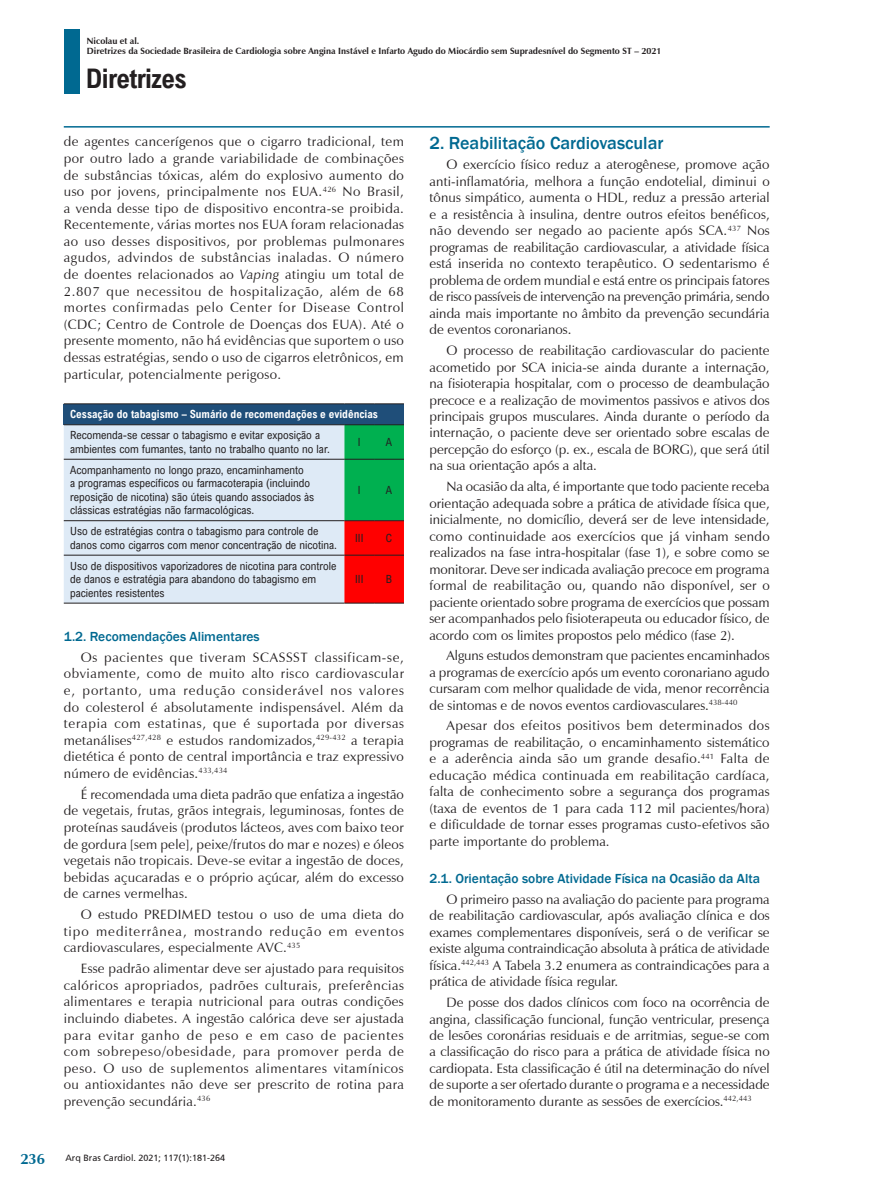
<style>
.page{position:relative;width:893px;height:1191px;background:#fff}
.page>*{position:absolute;margin:0;border:0;box-sizing:border-box;transform-origin:0 0}
.t1{font:700 27px "Arial Nova Cond";letter-spacing:-.02em;color:#231f20}
._02_-_TITULO_-_MATER{font:500 18px "Franklin Gothic";color:#006991}
.t2{font:700 15px "Zapf Humanist 601 BT";color:#006991}
._01-TEXTO_BASICO{font:13.5px/16.5px "Zapf Humanist 601 BT";color:#231f20;text-align:justify}
._03_-_SUBTITULO_PRIN{font:500 13.5px "Franklin Gothic";color:#006991}
._02_TEXTO_TABELA_BAS{font:11.25px/13.5px "Arial Nova Cond";color:#231f20}
._04_DESTAQUE_TABELA{font:700 11.25px "Arial Nova Cond";color:#fff}
.t3{font:700 9px/10.8px "Zapf Humanist 601 BT";color:#231f20}
.t4{font:9px "Frutiger";color:#231f20}
.s1{font-style:italic}
</style>
<div class="page">
<hr style="left:64px;top:126px;width:706px;height:2px;background:#006991">
<div style="left:64px;top:29px;width:16px;height:65px;background:#006991"></div>
<div style="left:64px;top:404px;width:340px;height:21px;background:#1f4e79"></div>
<div style="left:64px;top:425px;width:280px;height:178px;background:#deeaf6"></div>
<svg style="left:344px;top:425px;width:60px;height:178px"></svg>
<hr style="left:64px;top:459px;width:280px;height:1px;background:#231f20">
<hr style="left:344px;top:459px;width:30px;height:1px;background:#231f20">
<hr style="left:374px;top:459px;width:30px;height:1px;background:#231f20">
<hr style="left:64px;top:520px;width:280px;height:1px;background:#231f20">
<hr style="left:344px;top:520px;width:30px;height:1px;background:#231f20">
<hr style="left:374px;top:520px;width:30px;height:1px;background:#231f20">
<hr style="left:64px;top:555px;width:280px;height:1px;background:#231f20">
<hr style="left:344px;top:555px;width:30px;height:1px;background:#231f20">
<hr style="left:374px;top:555px;width:30px;height:1px;background:#231f20">
<hr style="left:64px;top:403px;width:280px;height:1px;background:#231f20">
<hr style="left:344px;top:403px;width:30px;height:1px;background:#231f20">
<hr style="left:374px;top:403px;width:30px;height:1px;background:#231f20">
<hr style="left:64px;top:424px;width:280px;height:1px;background:#231f20">
<hr style="left:344px;top:424px;width:30px;height:1px;background:#231f20">
<hr style="left:374px;top:424px;width:30px;height:1px;background:#231f20">
<hr style="left:64px;top:603px;width:280px;height:1px;background:#231f20">
<hr style="left:344px;top:603px;width:30px;height:1px;background:#231f20">
<hr style="left:374px;top:603px;width:30px;height:1px;background:#231f20">
<p class="t3" style="left:87px;top:35px;width:576px">Nicolau et al.<br>Diretrizes da Sociedade Brasileira de Cardiologia sobre Angina Instável e Infarto Agudo do Miocárdio sem Supradesnível do Segmento ST – 2021</p>
<h1 class="t1" style="left:86px;top:61px;width:102px">Diretrizes</h1>
<p class="_01-TEXTO_BASICO" style="left:64px;top:133px;width:342px">de agentes cancerígenos que o cigarro tradicional, tem por outro lado a grande variabilidade de combinações de substâncias tóxicas, além do explosivo aumento do uso por jovens, principalmente nos EUA.<sup>426</sup> No Brasil, a venda desse tipo de dispositivo encontra-se proibida.<br>Recentemente, várias mortes nos EUA foram relacionadas ao uso desses dispositivos, por problemas pulmonares agudos, advindos de substâncias inaladas. O número de doentes relacionados ao <span class="s1">Vaping</span> atingiu um total de 2.807 que necessitou de hospitalização, além de 68 mortes confirmadas pelo Center for Disease Control (CDC; Centro de Controle de Doenças dos EUA). Até o presente momento, não há evidências que suportem o uso dessas estratégias, sendo o uso de cigarros eletrônicos, em particular, potencialmente perigoso.</p>
<p class="_04_DESTAQUE_TABELA" style="left:70px;top:407px;width:309px">Cessação do tabagismo – Sumário de recomendações e evidências</p>
<p class="_02_TEXTO_TABELA_BAS" style="left:70px;top:428px;width:261px">Recomenda-se cessar o tabagismo e evitar exposição a ambientes com fumantes, tanto no trabalho quanto no lar.</p>
<p class="_02_TEXTO_TABELA_BAS" style="left:358px;top:435px;width:4px">I</p>
<p class="_02_TEXTO_TABELA_BAS" style="left:386px;top:435px;width:8px">A</p>
<p class="_02_TEXTO_TABELA_BAS" style="left:70px;top:463px;width:246px">Acompanhamento no longo prazo, encaminhamento<br>a programas específicos ou farmacoterapia (incluindo reposição de nicotina) são úteis quando associados às clássicas estratégias não farmacológicas.</p>
<p class="_02_TEXTO_TABELA_BAS" style="left:358px;top:483px;width:4px">I</p>
<p class="_02_TEXTO_TABELA_BAS" style="left:386px;top:483px;width:8px">A</p>
<p class="_02_TEXTO_TABELA_BAS" style="left:70px;top:524px;width:268px">Uso de estratégias contra o tabagismo para controle de danos como cigarros com menor concentração de nicotina.</p>
<p class="_02_TEXTO_TABELA_BAS" style="left:355px;top:531px;width:10px">III</p>
<p class="_02_TEXTO_TABELA_BAS" style="left:386px;top:531px;width:8px">C</p>
<p class="_02_TEXTO_TABELA_BAS" style="left:70px;top:559px;width:268px">Uso de dispositivos vaporizadores de nicotina para controle de danos e estratégia para abandono do tabagismo em pacientes resistentes</p>
<p class="_02_TEXTO_TABELA_BAS" style="left:355px;top:572px;width:10px">III</p>
<p class="_02_TEXTO_TABELA_BAS" style="left:386px;top:572px;width:8px">B</p>
<p class="_03_-_SUBTITULO_PRIN" style="left:64px;top:628px;width:197px">1.2. Recomendações Alimentares</p>
<p class="_01-TEXTO_BASICO" style="left:64px;top:649px;width:342px;text-indent:17px">Os pacientes que tiveram SCASSST classificam-se, obviamente, como de muito alto risco cardiovascular e, portanto, uma redução considerável nos valores do colesterol é absolutamente indispensável. Além da terapia com estatinas, que é suportada por diversas metanálises<sup>427,428</sup> e estudos randomizados,<sup>429-432</sup> a terapia dietética é ponto de central importância e traz expressivo número de evidências.<sup>433,434</sup></p>
<p class="_01-TEXTO_BASICO" style="left:64px;top:786px;width:342px;text-indent:17px">É recomendada uma dieta padrão que enfatiza a ingestão de vegetais, frutas, grãos integrais, leguminosas, fontes de proteínas saudáveis (produtos lácteos, aves com baixo teor de gordura [sem pele], peixe/frutos do mar e nozes) e óleos vegetais não tropicais. Deve-se evitar a ingestão de doces, bebidas açucaradas e o próprio açúcar, além do excesso de carnes vermelhas.</p>
<p class="_01-TEXTO_BASICO" style="left:64px;top:906px;width:342px;text-indent:17px">O estudo PREDIMED testou o uso de uma dieta do tipo mediterrânea, mostrando redução em eventos cardiovasculares, especialmente AVC.<sup>435</sup></p>
<p class="_01-TEXTO_BASICO" style="left:64px;top:960px;width:342px;text-indent:17px">Esse padrão alimentar deve ser ajustado para requisitos calóricos apropriados, padrões culturais, preferências alimentares e terapia nutricional para outras condições incluindo diabetes. A ingestão calórica deve ser ajustada para evitar ganho de peso e em caso de pacientes com sobrepeso/obesidade, para promover perda de peso. O uso de suplementos alimentares vitamínicos ou antioxidantes não deve ser prescrito de rotina para prevenção secundária.<sup>436</sup></p>
<p class="t2" style="left:20px;top:1149px;width:26px">236</p>
<p class="t4" style="left:65px;top:1153px;width:161px">Arq Bras Cardiol. 2021; 117(1):181-264</p>
<p class="_02_-_TITULO_-_MATER" style="left:429px;top:132px;width:235px">2. Reabilitação Cardiovascular</p>
<p class="_01-TEXTO_BASICO" style="left:429px;top:157px;width:342px;text-indent:17px">O exercício físico reduz a aterogênese, promove ação anti-inflamatória, melhora a função endotelial, diminui o tônus simpático, aumenta o HDL, reduz a pressão arterial e a resistência à insulina, dentre outros efeitos benéficos, não devendo ser negado ao paciente após SCA.<sup>437</sup> Nos programas de reabilitação cardiovascular, a atividade física está inserida no contexto terapêutico. O sedentarismo é problema de ordem mundial e está entre os principais fatores de risco passíveis de intervenção na prevenção primária, sendo ainda mais importante no âmbito da prevenção secundária de eventos coronarianos.</p>
<p class="_01-TEXTO_BASICO" style="left:429px;top:342px;width:342px;text-indent:17px">O processo de reabilitação cardiovascular do paciente acometido por SCA inicia-se ainda durante a internação, na fisioterapia hospitalar, com o processo de deambulação precoce e a realização de movimentos passivos e ativos dos principais grupos musculares. Ainda durante o período da internação, o paciente deve ser orientado sobre escalas de percepção do esforço (p. ex., escala de BORG), que será útil na sua orientação após a alta.</p>
<p class="_01-TEXTO_BASICO" style="left:429px;top:478px;width:342px;text-indent:17px">Na ocasião da alta, é importante que todo paciente receba orientação adequada sobre a prática de atividade física que, inicialmente, no domicílio, deverá ser de leve intensidade, como continuidade aos exercícios que já vinham sendo realizados na fase intra-hospitalar (fase 1), e sobre como se monitorar. Deve ser indicada avaliação precoce em programa formal de reabilitação ou, quando não disponível, ser o paciente orientado sobre programa de exercícios que possam ser acompanhados pelo fisioterapeuta ou educador físico, de acordo com os limites propostos pelo médico (fase 2).</p>
<p class="_01-TEXTO_BASICO" style="left:429px;top:647px;width:342px;text-indent:17px">Alguns estudos demonstram que pacientes encaminhados a programas de exercício após um evento coronariano agudo cursaram com melhor qualidade de vida, menor recorrência de sintomas e de novos eventos cardiovasculares.<sup>438-440</sup></p>
<p class="_01-TEXTO_BASICO" style="left:429px;top:717px;width:342px;text-indent:17px">Apesar dos efeitos positivos bem determinados dos programas de reabilitação, o encaminhamento sistemático e a aderência ainda são um grande desafio.<sup>441</sup> Falta de educação médica continuada em reabilitação cardíaca, falta de conhecimento sobre a segurança dos programas (taxa de eventos de 1 para cada 112 mil pacientes/hora) e dificuldade de tornar esses programas custo-efetivos são parte importante do problema.</p>
<p class="_03_-_SUBTITULO_PRIN" style="left:429px;top:870px;width:332px">2.1. Orientação sobre Atividade Física na Ocasião da Alta</p>
<p class="_01-TEXTO_BASICO" style="left:429px;top:891px;width:342px;text-indent:17px">O primeiro passo na avaliação do paciente para programa de reabilitação cardiovascular, após avaliação clínica e dos exames complementares disponíveis, será o de verificar se existe alguma contraindicação absoluta à prática de atividade física.<sup>442,443</sup> A Tabela 3.2 enumera as contraindicações para a prática de atividade física regular.</p>
<p class="_01-TEXTO_BASICO" style="left:429px;top:994px;width:342px;text-indent:17px">De posse dos dados clínicos com foco na ocorrência de angina, classificação funcional, função ventricular, presença de lesões coronárias residuais e de arritmias, segue-se com a classificação do risco para a prática de atividade física no cardiopata. Esta classificação é útil na determinação do nível de suporte a ser ofertado durante o programa e a necessidade de monitoramento durante as sessões de exercícios.<sup>442,443</sup></p>
</div>
